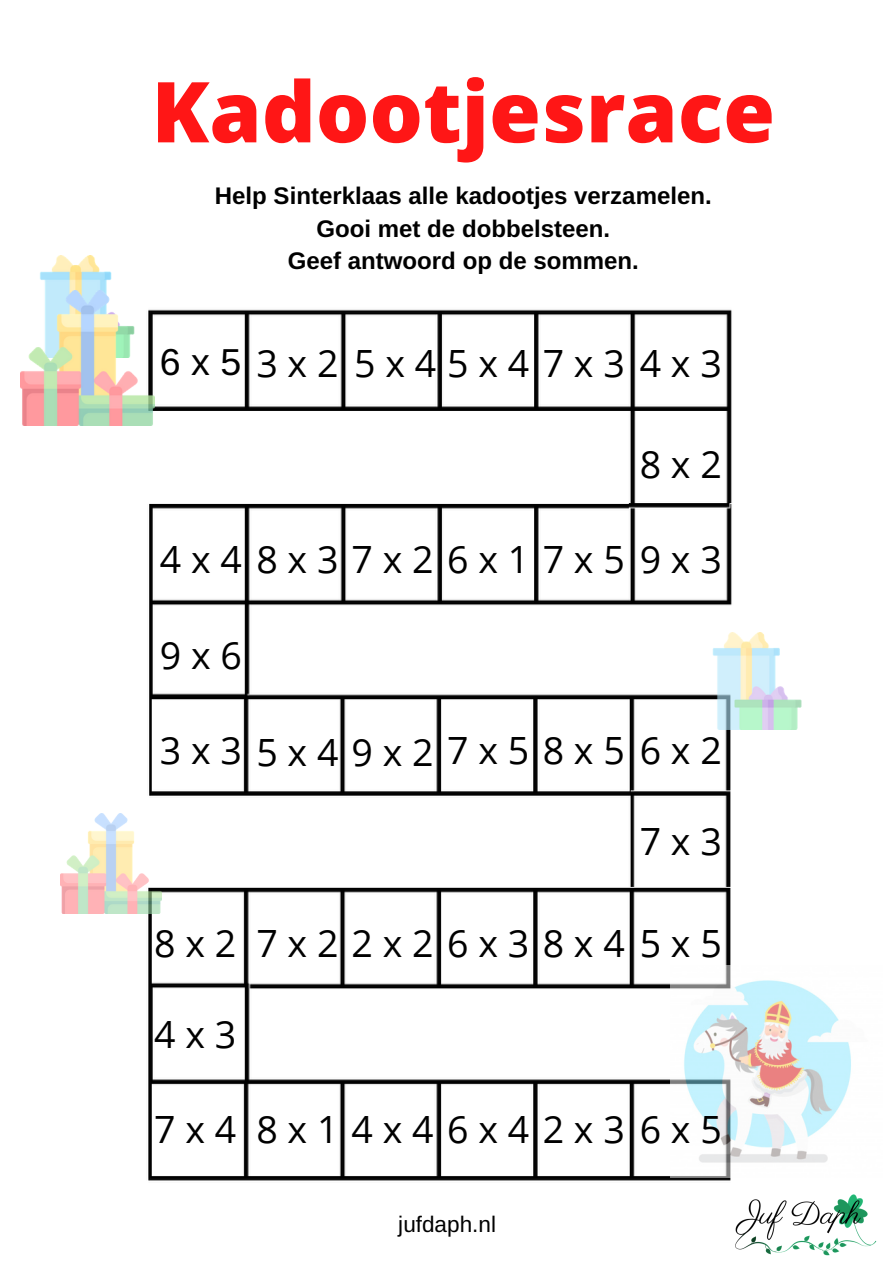
<style>
.page{position:relative;width:894px;height:1264px;background:#fff}
.page>*{position:absolute;margin:0;border:0;box-sizing:border-box;transform-origin:0 0}
.t1{font:800 84px "Open Sans";color:#ff1616}
.t2{font:37.5px "Open Sans";letter-spacing:.26em;color:#000}
.t3{font:700 24px/32.7px "Arimo";color:#000;text-align:center}
.t4{font:22.5px "Arimo";color:#000}
.s1{font-family:"Arimo"}
</style>
<div class="page">
<img style="left:87px;top:309px;width:710px;height:872px">
<img style="left:721px;top:1177px;width:156px;height:79px">
<img style="left:670px;top:965px;width:181px;height:212px">
<img style="left:40px;top:255px;width:72px;height:36px">
<img style="left:20px;top:291px;width:134px;height:134px">
<img style="left:708px;top:632px;width:94px;height:97px">
<img style="left:61px;top:813px;width:100px;height:100px">
<h1 class="t1" style="left:151px;top:53px;width:625px">Kadootjesrace</h1>
<p class="t3" style="left:215px;top:179px;width:498px">Help Sinterklaas alle kadootjes verzamelen.<br>Gooi met de dobbelsteen.<br>Geef antwoord op de sommen.</p>
<p class="t2" style="left:160px;top:337px;width:563px"><span class="s1">6x5</span> 3x2 5x45x47x3 4x3</p>
<p class="t2" style="left:639px;top:438px;width:84px">8x2</p>
<p class="t2" style="left:160px;top:533px;width:563px">4x4 8x37x26x17x5 9x3</p>
<p class="t2" style="left:160px;top:629px;width:84px">9x6</p>
<p class="t2" style="left:160px;top:723px;width:563px">3x3 5x49x27x58x5 6x2</p>
<p class="t2" style="left:639px;top:815px;width:84px">7x3</p>
<p class="t2" style="left:154px;top:917px;width:569px">8x2 7x22x26x38x4 5x5</p>
<p class="t2" style="left:154px;top:1008px;width:84px">4x3</p>
<p class="t2" style="left:154px;top:1102px;width:569px">7x4 8x14x46x42x3 6x5</p>
<p class="t4" style="left:398px;top:1211px;width:99px">jufdaph.nl</p>
</div>
